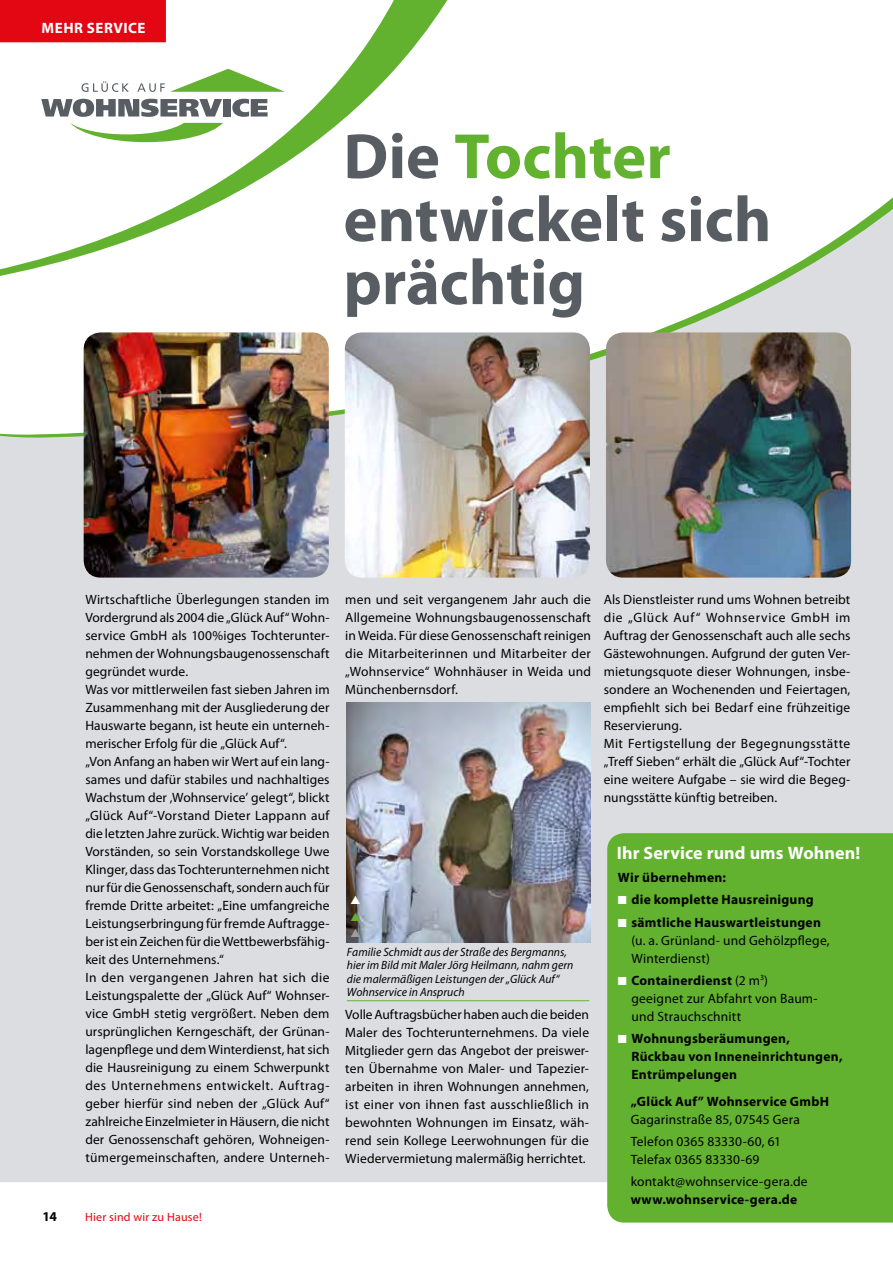
<style>
.page{position:relative;width:893px;height:1263px;background:#fff}
.page>*{position:absolute;margin:0;border:0;box-sizing:border-box;transform-origin:0 0}
.t1{font:700 64.5px/63px "Myriad Pro";letter-spacing:-.005em;color:#585d63}
.t2{font:700 18px "Myriad Pro";letter-spacing:.01em;color:#fff}
.t3{font:700 15px "Myriad Pro";letter-spacing:.035em;color:#fff}
.t4{font:13.5px/18px "Myriad Pro";letter-spacing:.005em;color:#000}
.t5{font:700 13.5px/22.2px "Myriad Pro";letter-spacing:.02em;color:#000}
.t6{font:italic 12px/13.5px "Myriad Pro";letter-spacing:.005em;color:#000}
.t7{font:12px "Myriad Pro";letter-spacing:.02em;color:#e30613}
.s1{color:#62b22f}
.s2{font-family:"European Pi Three";font-weight:400;color:#fff}
.s3{font-family:"European Pi Three";color:#fff}
.s4{font-weight:700}
</style>
<div class="page">
<div style="left:0;top:440px;width:893px;height:742px;background:#dbdde0"></div>
<svg style="left:0;top:0;width:893px;height:437px"></svg>
<svg style="left:70px;top:123px;width:153px;height:19px"></svg>
<svg style="left:41px;top:99px;width:181px;height:18px"></svg>
<div style="left:223px;top:99px;width:7px;height:18px;background:#585d63"></div>
<svg style="left:232px;top:99px;width:36px;height:18px"></svg>
<svg style="left:82px;top:81px;width:47px;height:11px"></svg>
<svg style="left:137px;top:69px;width:148px;height:23px"></svg>
<img style="left:84px;top:332px;width:245px;height:246px">
<img style="left:345px;top:332px;width:245px;height:246px">
<img style="left:606px;top:332px;width:245px;height:246px">
<img style="left:346px;top:703px;width:244px;height:240px">
<hr style="left:347px;top:1000px;width:242px;height:1px;background:#62b22f">
<div style="left:607px;top:833px;width:286px;height:389px;background:#62b22f"></div>
<svg style="left:351px;top:896px;width:9px;height:8px"></svg>
<svg style="left:351px;top:913px;width:9px;height:8px"></svg>
<svg style="left:351px;top:929px;width:9px;height:8px"></svg>
<p class="t3" style="left:41px;top:18px;width:104px">Mehr service</p>
<h1 class="t1" style="left:343px;top:123px;width:430px">Die <span class="s1">Tochter </span>entwickelt sich prächtig</h1>
<p class="t4" style="left:85px;top:590px;width:246px">Wirtschaftliche Überlegungen standen im Vordergrund als 2004 die „Glück Auf“ Wohn&shy;service GmbH als 100%iges Tochterunter&shy;nehmen der Wohnungsbaugenossenschaft gegründet wurde.<br>Was vor mittlerweilen fast sieben Jahren im Zusammenhang mit der Ausgliederung der Hauswarte begann, ist heute ein unterneh&shy;merischer Erfolg für die „Glück Auf“.<br>„Von Anfang an haben wir Wert auf ein lang&shy;sames und dafür stabiles und nachhaltiges Wachstum der ‚Wohnservice’ gelegt“, blickt „Glück Auf“-Vorstand Dieter Lappann auf die letzten Jahre zurück. Wichtig war beiden Vorständen, so sein Vorstandskollege Uwe Klinger, dass das Tochterunternehmen nicht nur für die Genossenschaft, sondern auch für fremde Dritte arbeitet: „Eine umfangreiche Leistungserbringung für fremde Auftragge&shy;ber ist ein Zeichen für die Wettbewerbsfähig&shy;keit des Unternehmens.“<br>In den vergangenen Jahren hat sich die Leistungspalette der „Glück Auf“ Wohnser&shy;vice GmbH stetig vergrößert. Neben dem ursprünglichen Kerngeschäft, der Grünan&shy;lagenpflege und dem Winterdienst, hat sich die Hausreinigung zu einem Schwerpunkt des Unternehmens entwickelt. Auftrag&shy;geber hierfür sind neben der „Glück Auf“ zahlreiche Einzelmieter in Häusern, die nicht der Genossenschaft gehören, Wohneigen&shy;tümergemeinschaften, andere Unterneh-</p>
<p class="t4" style="left:345px;top:590px;width:247px;text-align:justify">men und seit vergangenem Jahr auch die Allgemeine Wohnungsbaugenossenschaft in Weida. Für diese Genossenschaft reinigen die Mitarbeiterinnen und Mitarbeiter der „Wohnservice“ Wohnhäuser in Weida und Münchenbernsdorf.</p>
<p class="t6" style="left:347px;top:945px;width:228px">Familie Schmidt aus der Straße des Bergmanns, hier im Bild mit Maler Jörg Heilmann, nahm gern die malermäßigen Leistungen der „Glück Auf“ Wohnservice in Anspruch</p>
<p class="t4" style="left:345px;top:1005px;width:245px;text-align:justify">Volle Auftragsbücher haben auch die beiden Maler des Tochterunternehmens. Da viele Mitglieder gern das Angebot der preiswer&shy;ten Übernahme von Maler- und Tapezier&shy;arbeiten in ihren Wohnungen annehmen, ist einer von ihnen fast ausschließlich in bewohnten Wohnungen im Einsatz, wäh&shy;rend sein Kollege Leerwohnungen für die Wiedervermietung malermäßig herrichtet.</p>
<p class="t5" style="left:43px;top:1205px;width:16px">14</p>
<p class="t7" style="left:85px;top:1210px;width:118px">Hier sind wir zu Hause!</p>
<p class="t4" style="left:604px;top:590px;width:248px">Als Dienstleister rund ums Wohnen betreibt die „Glück Auf“ Wohnservice GmbH im Auftrag der Genossenschaft auch alle sechs Gästewohnungen. Aufgrund der guten Ver&shy;mietungsquote dieser Wohnungen, insbe&shy;sondere an Wochenenden und Feiertagen, empfiehlt sich bei Bedarf eine frühzeitige Reservierung.<br>Mit Fertigstellung der Begegnungsstätte „Treff Sieben“ erhält die „Glück Auf“-Tochter eine weitere Aufgabe – sie wird die Begeg&shy;nungsstätte künftig betreiben.</p>
<h2 class="t2" style="left:617px;top:841px;width:245px">Ihr Service rund ums Wohnen!</h2>
<p class="t5" style="left:618px;top:866px;width:204px">Wir übernehmen:<br><span class="s2">K</span> die komplette Hausreinigung<br><span class="s2">K</span> sämtliche Hauswartleistungen</p>
<p class="t4" style="left:631px;top:931px;width:200px">(u. a. Grünland- und Gehölzpflege,<br>Winterdienst)</p>
<p class="t4" style="left:631px;top:971px;width:188px;text-indent:-14px"><span class="s3">K</span> <span class="s4">Containerdienst</span> (2 m<sup>3</sup>) geeignet zur Abfahrt von Baum&shy;und Strauchschnitt</p>
<p class="t5" style="left:631px;top:1029px;width:213px;line-height:18px;text-indent:-13px"><span class="s2">K</span> Wohnungsberäumungen,<br>Rückbau von Inneneinrichtungen,<br>Entrümpelungen</p>
<p class="t5" style="left:631px;top:1089px;width:198px">„Glück Auf” Wohnservice GmbH</p>
<p class="t4" style="left:631px;top:1108px;width:171px;line-height:22.2px">Gagarinstraße 85, 07545 Gera<br>Telefon 0365 83330-60, 61</p>
<p class="t4" style="left:631px;top:1148px;width:178px;line-height:22.2px">Telefax 0365 83330-69 kontakt@wohnservice-gera.de</p>
<p class="t5" style="left:631px;top:1188px;width:168px">www.wohnservice-gera.de</p>
</div>
